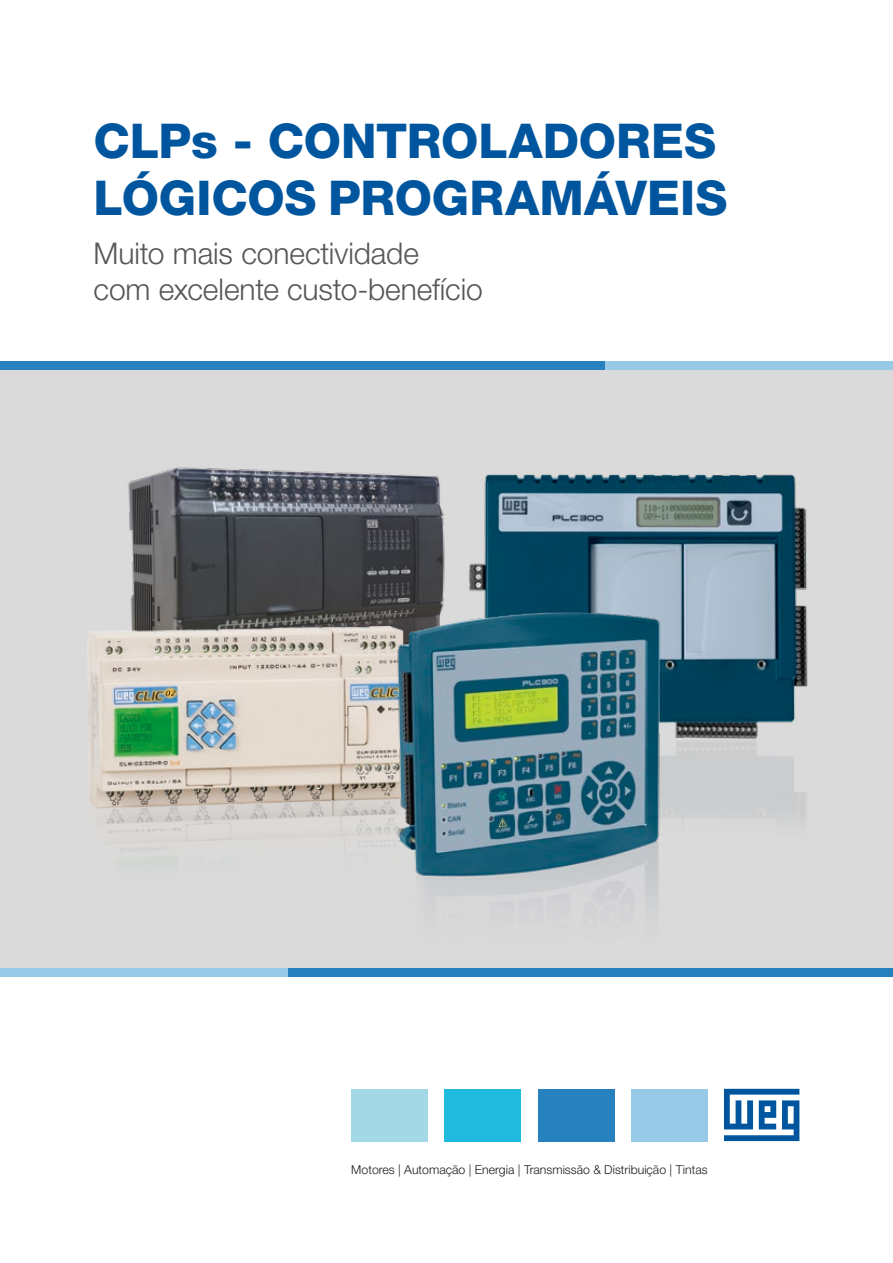
<style>
.page{position:relative;width:893px;height:1263px;background:#fff}
.page>*{position:absolute;margin:0;border:0;box-sizing:border-box;transform-origin:0 0}
.t1{font:800 48px/57.6px "Helvetica Neue LT Pro";letter-spacing:-.005em;color:#00569e}
.t2{font:300 30px/36px "Helvetica Neue LT Pro";letter-spacing:-.005em;color:#575756}
.t3{font:300 12.3px "Helvetica Neue LT Pro";color:#1d1d1b}
</style>
<div class="page">
<div style="left:0;top:370px;width:893px;height:598px;background:#dadada"></div>
<svg style="left:724px;top:1089px;width:75px;height:52px"></svg>
<div style="left:351px;top:1089px;width:77px;height:52px;background:#a3d8e7"></div>
<div style="left:445px;top:1089px;width:76px;height:52px;background:#20badf"></div>
<div style="left:538px;top:1089px;width:76px;height:52px;background:#2881bf"></div>
<div style="left:631px;top:1089px;width:77px;height:52px;background:#96cae6"></div>
<div style="left:0;top:361px;width:605px;height:9px;background:#2881bf"></div>
<div style="left:605px;top:361px;width:288px;height:9px;background:#96cae6"></div>
<div style="left:288px;top:968px;width:605px;height:8px;background:#2881bf"></div>
<div style="left:0;top:968px;width:288px;height:8px;background:#96cae6"></div>
<img style="left:128px;top:467px;width:317px;height:160px">
<img style="left:469px;top:474px;width:339px;height:346px">
<img style="left:88px;top:627px;width:303px;height:236px">
<img style="left:391px;top:610px;width:275px;height:296px">
<h1 class="t1" style="left:94px;top:112px;width:635px">CLPs - CONTROLADORES<br>LÓGICOS PROGRAMÁVEIS</h1>
<h2 class="t2" style="left:94px;top:234px;width:391px">Muito mais conectividade com excelente custo-benefício</h2>
<p class="t3" style="left:351px;top:1162px;width:358px">Motores | Automação | Energia | Transmissão &amp; Distribuição | Tintas</p>
</div>
